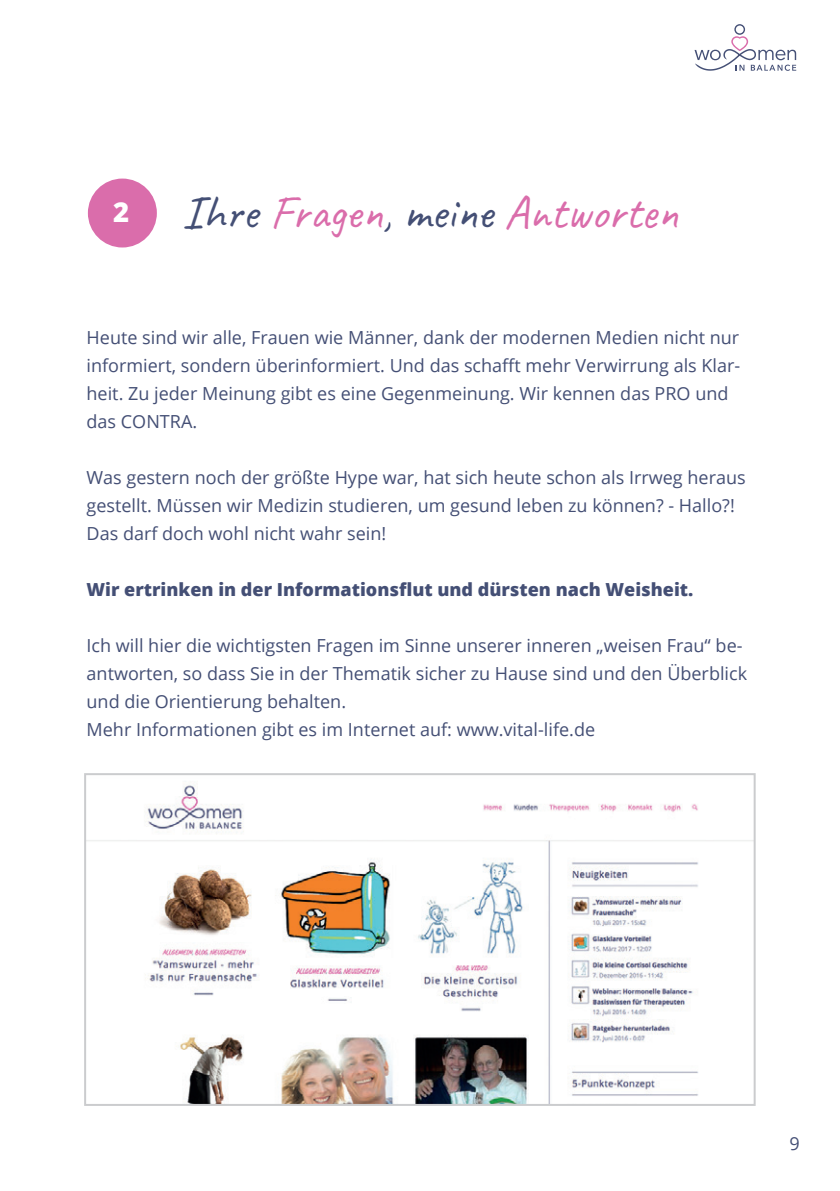
<style>
.page{position:relative;width:840px;height:1191px;background:#fff}
.page>*{position:absolute;margin:0;border:0;box-sizing:border-box;transform-origin:0 0}
.t1{font:48px "Caveat";color:#da6dab}
.t2{font:800 27.4px "Open Sans";color:#fff}
.t3{font:18px/28px "Open Sans";color:#444f75}
.t4{font:800 18px "Open Sans";color:#444f75}
.s1{color:#444f75}
</style>
<div class="page">
<svg style="left:694px;top:24px;width:101px;height:47px"></svg>
<img style="left:87px;top:785px;width:665px;height:318px">
<div style="left:84px;top:773px;width:671px;height:333px;border:2px solid #cbccce"></div>
<div style="left:86px;top:177px;width:72px;height:72px;background:#da6dab;border-radius:50%"></div>
<div style="left:85px;top:176px;width:74px;height:74px;border:3px solid #fff;border-radius:50%"></div>
<h2 class="t2" style="left:113px;top:191px;width:18px">2</h2>
<h1 class="t1" style="left:182px;top:181px;width:497px"><span class="s1">Ihre</span> Fragen<span class="s1">, meine</span> Antworten</h1>
<p class="t3" style="left:86px;top:323px;width:654px">Heute sind wir alle, Frauen wie Männer, dank der modernen Medien nicht nur informiert, sondern überinformiert. Und das schafft mehr Verwirrung als Klar&shy;heit. Zu jeder Meinung gibt es eine Gegenmeinung. Wir kennen das PRO und das CONTRA.</p>
<p class="t3" style="left:86px;top:463px;width:660px">Was gestern noch der größte Hype war, hat sich heute schon als Irrweg heraus gestellt. Müssen wir Medizin studieren, um gesund leben zu können? - Hallo?!<br>Das darf doch wohl nicht wahr sein!</p>
<p class="t4" style="left:86px;top:575px;width:608px">Wir ertrinken in der Informationsflut und dürsten nach Weisheit.</p>
<p class="t3" style="left:86px;top:631px;width:661px">Ich will hier die wichtigsten Fragen im Sinne unserer inneren „weisen Frau“ be&shy;antworten, so dass Sie in der Thematik sicher zu Hause sind und den Überblick und die Orientierung behalten.<br>Mehr Informationen gibt es im Internet auf: www.vital-life.de</p>
<p class="t3" style="left:789px;top:1129px;width:12px">9</p>
</div>
